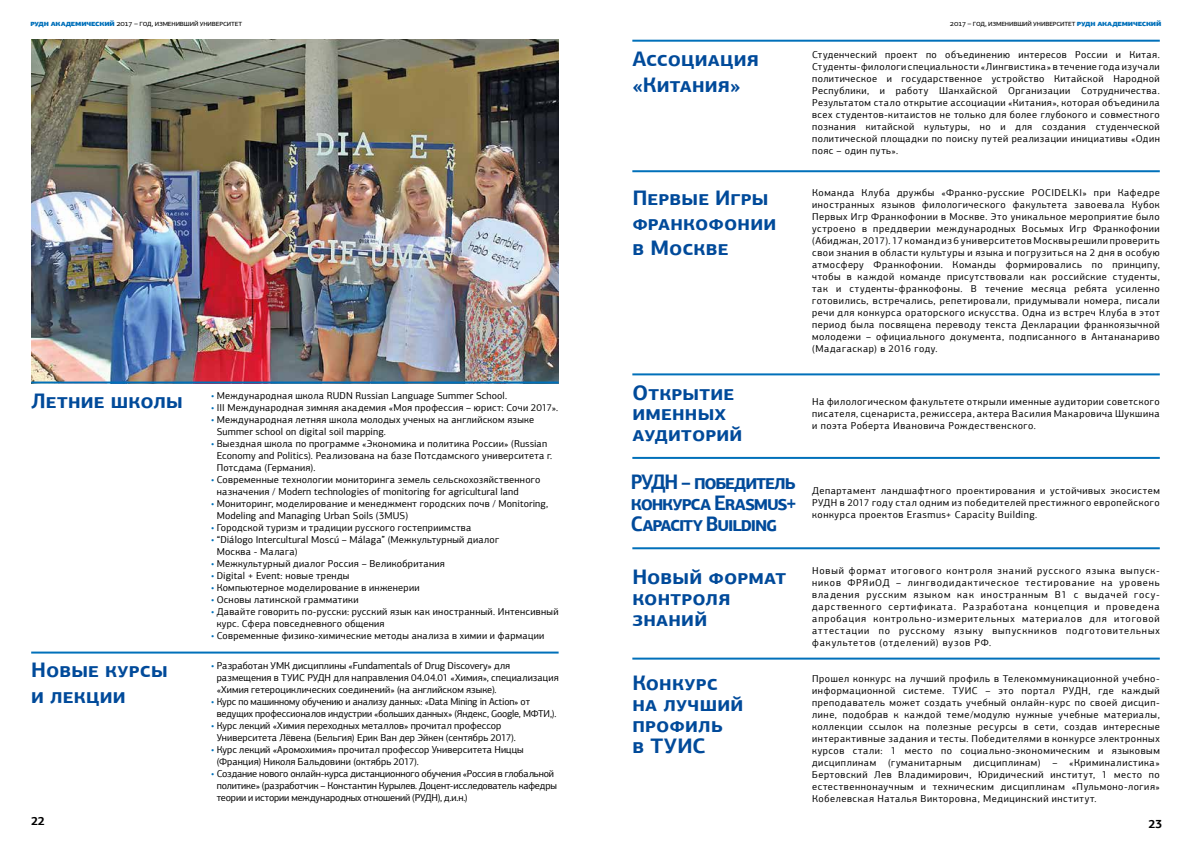
<style>
.page{position:relative;width:1191px;height:842px;background:#fff}
.page>*{position:absolute;margin:0;border:0;box-sizing:border-box;transform-origin:0 0}
.t1{font:700 21px/21px "PF Agora Sans Pro";color:#004a9a}
.t2{font:700 21px/21px "PF Agora Sans Pro";color:#004a9a;text-align:justify;scale:.93 1}
.t3{font:700 12px "PF Agora Sans Pro";color:#000}
.t4{font:10px/12px "PF Agora Sans Pro";letter-spacing:.015em;color:#000}
.t5{font:10px/12px "PF Agora Sans Pro";letter-spacing:-.015em;color:#000}
.t6{font:10px/12px "PF Agora Sans Pro";letter-spacing:-.005em;color:#000}
.t7{font:8px "PF Agora Sans Pro";letter-spacing:-.05em;color:#000}
.s1{font-weight:900;color:#0070ba}
.s2{color:#0070ba}
</style>
<div class="page">
<img style="left:31px;top:39px;width:527px;height:342px">
<hr style="left:31px;top:651px;width:527px;height:2px;background:#0070ba">
<hr style="left:632px;top:40px;width:527px;height:2px;background:#0070ba">
<hr style="left:632px;top:170px;width:527px;height:2px;background:#0070ba">
<hr style="left:632px;top:457px;width:527px;height:2px;background:#0070ba">
<hr style="left:632px;top:547px;width:527px;height:2px;background:#0070ba">
<hr style="left:632px;top:658px;width:527px;height:2px;background:#0070ba">
<hr style="left:632px;top:373px;width:527px;height:2px;background:#0070ba">
<hr style="left:31px;top:381px;width:527px;height:2px;background:#0070ba">
<p class="t7" style="left:30px;top:18px;width:213px"><span class="s1">рудн академический</span> 2017 – год, изменивший университет</p>
<p class="t7" style="left:950px;top:18px;width:213px">2017 – год, изменивший университет <span class="s1">рудн академический</span></p>
<h1 class="t1" style="left:31px;top:390px;width:153px">Летние школы</h1>
<p class="t4" style="left:211px;top:390px;width:298px"><span class="s2">•</span> Международная школа RUDN Russian Language Summer School.</p>
<p class="t4" style="left:211px;top:402px;width:349px"><span class="s2">•</span> III Международная зимняя академия «Моя профессия – юрист: Сочи 2017».</p>
<p class="t4" style="left:217px;top:414px;width:319px;text-indent:-6px"><span class="s2">•</span> Международная летняя школа молодых ученых на английском языке<br>Summer school on digital soil mapping.</p>
<p class="t4" style="left:217px;top:438px;width:337px;text-indent:-6px"><span class="s2">•</span> Выездная школа по программе «Экономика и политика России» (Russian<br>Economy and Politics). Реализована на базе Потсдамского университета г.<br>Потсдама (Германия).</p>
<p class="t4" style="left:217px;top:474px;width:325px;text-indent:-6px"><span class="s2">•</span> Современные технологии мониторинга земель сельскохозяйственного назначения / Modern technologies of monitoring for agricultural land</p>
<p class="t4" style="left:217px;top:498px;width:333px;text-indent:-6px"><span class="s2">•</span> Мониторинг, моделирование и менеджмент городских почв / Monitoring,<br>Modeling and Managing Urban Soils (3MUS)</p>
<p class="t4" style="left:211px;top:522px;width:262px"><span class="s2">•</span> Городской туризм и традиции русского гостеприимства</p>
<p class="t4" style="left:217px;top:534px;width:284px;text-indent:-6px"><span class="s2">•</span> “Diálogo Intercultural Moscú – Málaga” (Межкультурный диалог<br>Москва - Малага)</p>
<p class="t4" style="left:211px;top:558px;width:235px"><span class="s2">•</span> Межкультурный диалог Россия – Великобритания</p>
<p class="t4" style="left:211px;top:570px;width:140px"><span class="s2">•</span> Digital + Event: новые тренды</p>
<p class="t4" style="left:211px;top:582px;width:210px"><span class="s2">•</span> Компьютерное моделирование в инженерии</p>
<p class="t4" style="left:211px;top:594px;width:149px"><span class="s2">•</span> Основы латинской грамматики</p>
<p class="t4" style="left:217px;top:606px;width:343px;text-indent:-6px"><span class="s2">•</span> Давайте говорить по-русски: русский язык как иностранный. Интенсивный курс. Сфера повседневного общения</p>
<p class="t4" style="left:211px;top:630px;width:335px"><span class="s2">•</span> Современные физико-химические методы анализа в химии и фармации</p>
<h1 class="t1" style="left:31px;top:657px;width:138px;line-height:25.2px">Новые курсы и лекции</h1>
<p class="t4" style="left:217px;top:660px;width:343px;text-indent:-6px"><span class="s2">•</span> Разработан УМК дисциплины «Fundamentals of Drug Discovery» для размещения в ТУИС РУДН для направления 04.04.01 «Химия», специализация «Химия гетероциклических соединений» (на английском языке).</p>
<p class="t6" style="left:217px;top:696px;width:341px;text-indent:-6px"><span class="s2">•</span> Курс по машинному обучению и анализу данных: «Data Mining in Action» от ведущих профессионалов индустрии «больших данных» (Яндекс, Google, МФТИ,).</p>
<p class="t4" style="left:217px;top:720px;width:301px;text-indent:-6px"><span class="s2">•</span> Курс лекций «Химия переходных металлов» прочитал профессор<br>Университета Лёвена (Бельгия) Ерик Ван дер Эйкен (сентябрь 2017).</p>
<p class="t4" style="left:217px;top:744px;width:308px;text-indent:-6px"><span class="s2">•</span> Курс лекций «Аромохимия» прочитал профессор Университета Ниццы (Франция) Николя Бальдовини (октябрь 2017).</p>
<p class="t5" style="left:217px;top:768px;width:342px;text-indent:-6px"><span class="s2">•</span> Создание нового онлайн-курса дистанционного обучения «Россия в глобальной политике» (разработчик – Константин Курылев. Доцент-исследователь кафедры теории и истории международных отношений (РУДН), д.и.н.)</p>
<h1 class="t1" style="left:632px;top:46px;width:128px;line-height:25.2px">Ассоциация «Китания»</h1>
<h1 class="t1" style="left:632px;top:185px;width:145px;line-height:25.2px">Первые Игры франкофонии в Москве</h1>
<h1 class="t1" style="left:632px;top:382px;width:112px;line-height:20.4px">Открытие именных аудиторий</h1>
<h1 class="t2" style="left:631px;top:472px;width:180px">РУДН – победитель конкурса Erasmus+ Capacity Building</h1>
<h1 class="t1" style="left:632px;top:566px;width:155px">Новый формат контроля знаний</h1>
<h1 class="t1" style="left:632px;top:672px;width:113px">Конкурс на лучший профиль<br>в ТУИС</h1>
<p class="t4" style="left:812px;top:49px;width:349px;text-align:justify">Студенческий проект по объединению интересов России и Китая.<br>Студенты-филологи специальности «Лингвистика» в течение года изучали политическое и государственное устройство Китайской Народной Республики, и работу Шанхайской Организации Сотрудничества.<br>Результатом стало открытие ассоциации «Китания», которая объединила всех студентов-китаистов не только для более глубокого и совместного познания китайской культуры, но и для создания студенческой политической площадки по поиску путей реализации инициативы «Один пояс – один путь».</p>
<p class="t4" style="left:812px;top:187px;width:349px;text-align:justify">Команда Клуба дружбы «Франко-русские POCIDELKI» при Кафедре иностранных языков филологического факультета завоевала Кубок Первых Игр Франкофонии в Москве. Это уникальное мероприятие было устроено в преддверии международных Восьмых Игр Франкофонии (Абиджан, 2017). 17 команд из 6 университетов Москвы решили проверить свои знания в области культуры и языка и погрузиться на 2 дня в особую атмосферу Франкофонии. Команды формировались по принципу, чтобы в каждой команде присутствовали как российские студенты, так и студенты-франкофоны. В течение месяца ребята усиленно готовились, встречались, репетировали, придумывали номера, писали речи для конкурса ораторского искусства. Одна из встреч Клуба в этот период была посвящена переводу текста Декларации франкоязычной молодежи – официального документа, подписанного в Антананариво (Мадагаскар) в 2016 году.</p>
<p class="t4" style="left:812px;top:395px;width:349px;text-align:justify">На филологическом факультете открыли именные аудитории советского писателя, сценариста, режиссера, актера Василия Макаровича Шукшина и поэта Роберта Ивановича Рождественского.</p>
<p class="t4" style="left:812px;top:485px;width:349px;text-align:justify">Департамент ландшафтного проектирования и устойчивых экосистем РУДН в 2017 году стал одним из победителей престижного европейского конкурса проектов Erasmus+ Capacity Building.</p>
<p class="t4" style="left:812px;top:565px;width:349px;text-align:justify">Новый формат итогового контроля знаний русского языка выпуск&shy;ников ФРЯиОД – лингводидактическое тестирование на уровень владения русским языком как иностранным В1 с выдачей госу&shy;дарственного сертификата. Разработана концепция и проведена апробация контрольно-измерительных материалов для итоговой аттестации по русскому языку выпускников подготовительных факультетов (отделений) вузов РФ.</p>
<p class="t4" style="left:812px;top:672px;width:349px;text-align:justify">Прошел конкурс на лучший профиль в Телекоммуникационной учебно&shy;информационной системе. ТУИС – это портал РУДН, где каждый преподаватель может создать учебный онлайн-курс по своей дисцип&shy;лине, подобрав к каждой теме/модулю нужные учебные материалы, коллекции ссылок на полезные ресурсы в сети, создав интересные интерактивные задания и тесты. Победителями в конкурсе электронных курсов стали: 1 место по социально-экономическим и языковым дисциплинам (гуманитарным дисциплинам) – «Криминалистика» Бертовский Лев Владимирович, Юридический институт, 1 место по естественнонаучным и техническим дисциплинам «Пульмоно-логия» Кобелевская Наталья Викторовна, Медицинский институт.</p>
<p class="t3" style="left:31px;top:813px;width:15px">22</p>
<p class="t3" style="left:1148px;top:816px;width:15px">23</p>
</div>
